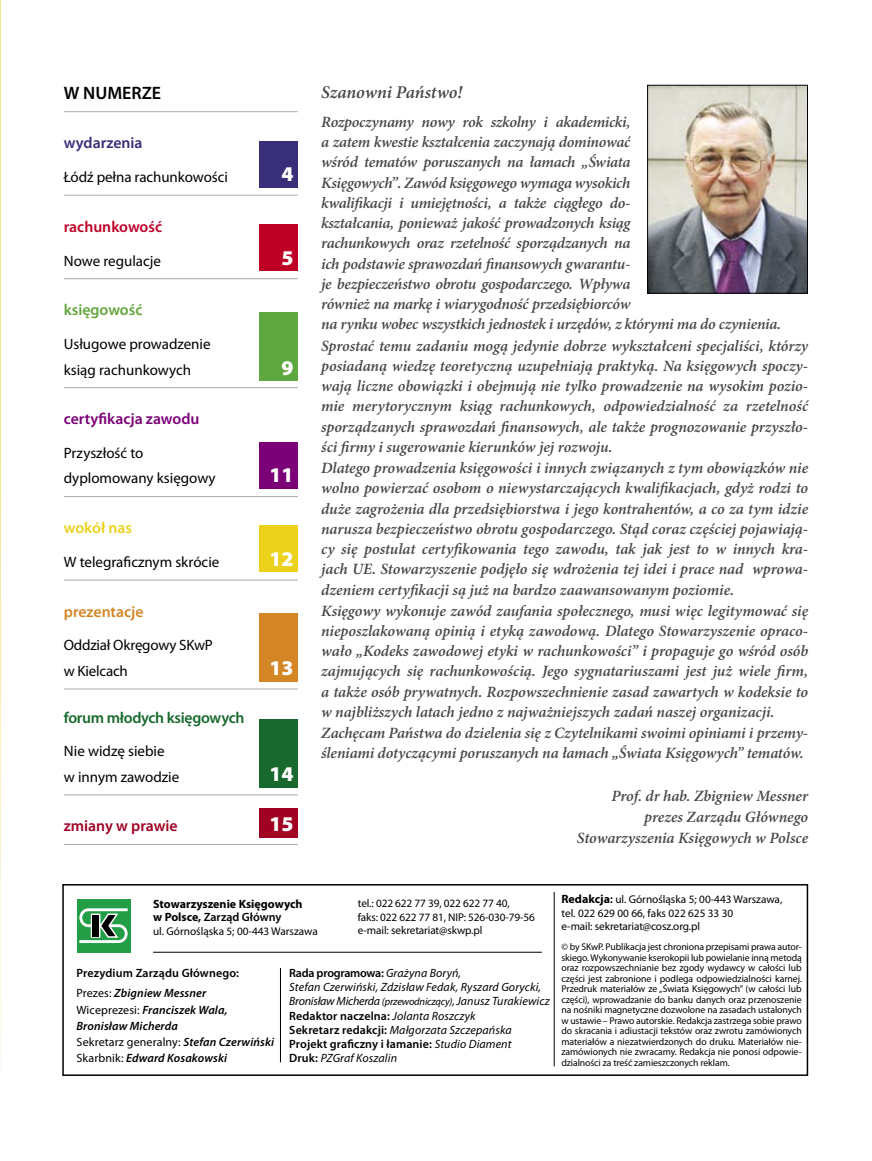
<style>
.page{position:relative;width:872px;height:1161px;background:#fff}
.page>*{position:absolute;margin:0;border:0;box-sizing:border-box;transform-origin:0 0}
.t1{font:900 21px "Myriad Pro";color:#fff}
.t2{font:italic 600 18px "Minion Pro";letter-spacing:-.005em;color:#484848}
.t3{font:600 18px "Myriad Pro";color:#000}
.t4{font:italic 600 15.75px/20.4px "Minion Pro";letter-spacing:-.005em;color:#484848}
.t5{font:600 15.75px "Myriad Pro";letter-spacing:-.02em;color:#18692e}
.t6{font:600 15.75px "Myriad Pro";color:#7b0078}
.t7{font:600 15.75px "Myriad Pro";color:#a00022}
.t8{font:600 15.75px "Myriad Pro";color:#be0027}
.t9{font:600 15.75px "Myriad Pro";color:#d48625}
.t10{font:600 15.75px "Myriad Pro";color:#392e7a}
.t11{font:600 15.75px "Myriad Pro";color:#63a63c}
.t12{font:600 15.75px "Myriad Pro";color:#ecd21c}
.t13{font:15px/25.3px "Myriad Pro";color:#000}
.t14{font:italic 12px/14.2px "Myriad Pro";letter-spacing:.01em;color:#000}
.t15{font:italic 600 12px/16.2px "Myriad Pro";letter-spacing:.01em;color:#000}
.t16{font:600 12px/20.4px "Myriad Pro";letter-spacing:.01em;color:#000}
.t17{font:700 12px/13.5px "Myriad Pro";color:#000}
.t18{font:11.25px/13.5px "Myriad Pro";letter-spacing:-.01em;color:#000}
.t19{font:9.75px/10.5px "Myriad Pro";letter-spacing:-.01em;color:#000;text-align:justify}
.s1{font-weight:600;font-style:normal}
.s2{font-size:10.5px}
.s3{font-weight:600}
.s4{font-weight:400}
.s5{font-style:italic}
.s6{font-weight:400;font-style:normal}
.s7{font-weight:700;font-size:12px}
.s8{font-weight:600;font-size:12px}
</style>
<div class="page">
<div style="left:62px;top:884px;width:746px;height:192px;border:2px solid #000"></div>
<div style="left:77px;top:899px;width:53px;height:53px;background:#239d46"></div>
<svg style="left:79px;top:908px;width:49px;height:35px"></svg>
<div style="left:92px;top:915px;width:7px;height:21px;background:#000"></div>
<hr style="left:280px;top:968px;width:1px;height:94px;background:#000">
<hr style="left:554px;top:892px;width:1px;height:174px;background:#000">
<hr style="left:64px;top:111px;width:234px;height:1px;background:#aaa">
<hr style="left:64px;top:195px;width:234px;height:1px;background:#aaa">
<hr style="left:64px;top:278px;width:234px;height:1px;background:#aaa">
<hr style="left:64px;top:387px;width:234px;height:1px;background:#aaa">
<hr style="left:64px;top:496px;width:234px;height:1px;background:#aaa">
<hr style="left:64px;top:580px;width:234px;height:1px;background:#aaa">
<hr style="left:64px;top:688px;width:234px;height:1px;background:#aaa">
<hr style="left:64px;top:794px;width:234px;height:1px;background:#aaa">
<hr style="left:64px;top:844px;width:234px;height:1px;background:#aaa">
<div style="left:259px;top:141px;width:39px;height:46px;background:#392e7a"></div>
<div style="left:259px;top:224px;width:39px;height:47px;background:#be0027"></div>
<div style="left:259px;top:313px;width:39px;height:68px;background:#5fa841"></div>
<div style="left:259px;top:442px;width:39px;height:47px;background:#7b0078"></div>
<div style="left:259px;top:525px;width:39px;height:47px;background:#ecd21c"></div>
<div style="left:259px;top:613px;width:39px;height:68px;background:#d48625"></div>
<div style="left:259px;top:719px;width:39px;height:68px;background:#18692e"></div>
<div style="left:259px;top:808px;width:39px;height:30px;background:#a00022"></div>
<hr style="left:153px;top:952px;width:389px;height:1px;background:#000">
<img style="left:649px;top:87px;width:156px;height:204px">
<div style="left:647px;top:85px;width:160px;height:208px;border:1px solid #000"></div>
<svg style="left:0;top:0;width:1px;height:1088px"></svg>
<p class="t3" style="left:64px;top:83px;width:99px">W NUMERZE</p>
<p class="t10" style="left:64px;top:134px;width:80px">wydarzenia</p>
<p class="t13" style="left:64px;top:165px;width:166px">Łódź pełna rachunkowości</p>
<h1 class="t1" style="left:281px;top:162px;width:14px">4</h1>
<p class="t8" style="left:64px;top:218px;width:100px">rachunkowość</p>
<p class="t13" style="left:64px;top:248px;width:99px">Nowe regulacje</p>
<h1 class="t1" style="left:281px;top:245px;width:14px">5</h1>
<p class="t11" style="left:64px;top:301px;width:80px">księgowość</p>
<p class="t13" style="left:64px;top:332px;width:148px">Usługowe prowadzenie ksiąg rachunkowych</p>
<h1 class="t1" style="left:281px;top:355px;width:14px">9</h1>
<p class="t6" style="left:64px;top:410px;width:137px">certyfikacja zawodu</p>
<p class="t13" style="left:64px;top:441px;width:153px">Przyszłość to dyplomowany księgowy</p>
<h1 class="t1" style="left:269px;top:463px;width:26px">11</h1>
<p class="t12" style="left:64px;top:519px;width:70px">wokół nas</p>
<p class="t13" style="left:64px;top:549px;width:157px">W telegraficznym skrócie</p>
<h1 class="t1" style="left:269px;top:547px;width:26px">12</h1>
<p class="t9" style="left:64px;top:602px;width:81px">prezentacje</p>
<p class="t13" style="left:64px;top:633px;width:150px">Oddział Okręgowy SKwP w Kielcach</p>
<h1 class="t1" style="left:269px;top:656px;width:26px">13</h1>
<p class="t5" style="left:64px;top:708px;width:182px">forum młodych księgowych</p>
<p class="t13" style="left:64px;top:739px;width:117px">Nie widzę siebie w innym zawodzie</p>
<h1 class="t1" style="left:269px;top:762px;width:26px">14</h1>
<p class="t7" style="left:64px;top:817px;width:115px">zmiany w prawie</p>
<h1 class="t1" style="left:269px;top:812px;width:26px">15</h1>
<p class="t2" style="left:321px;top:82px;width:143px">Szanowni Państwo!</p>
<p class="t4" style="left:321px;top:112px;width:488px">Rozpoczynamy nowy rok szkolny i akademicki,<br>a zatem kwestie kształcenia zaczynają dominować<br>wśród tematów poruszanych na łamach „Świata<br>Księgowych”. Zawód księgowego wymaga wysokich<br>kwalifikacji i umiejętności, a także ciągłego do-<br>kształcania, ponieważ jakość prowadzonych ksiąg<br>rachunkowych oraz rzetelność sporządzanych na<br>ich podstawie sprawozdań finansowych gwarantu-<br>je bezpieczeństwo obrotu gospodarczego. Wpływa<br>również na markę i wiarygodność przedsiębiorców<br>na rynku wobec wszystkich jednostek i urzędów, z którymi ma do czynienia.<br>Sprostać temu zadaniu mogą jedynie dobrze wykształceni specjaliści, którzy posiadaną wiedzę teoretyczną uzupełniają praktyką. Na księgowych spoczy&shy;wają liczne obowiązki i obejmują nie tylko prowadzenie na wysokim pozio&shy;mie merytorycznym ksiąg rachunkowych, odpowiedzialność za rzetelność sporządzanych sprawozdań finansowych, ale także prognozowanie przyszło&shy;ści firmy i sugerowanie kierunków jej rozwoju.<br>Dlatego prowadzenia księgowości i innych związanych z tym obowiązków nie wolno powierzać osobom o niewystarczających kwalifikacjach, gdyż rodzi to duże zagrożenia dla przedsiębiorstwa i jego kontrahentów, a co za tym idzie narusza bezpieczeństwo obrotu gospodarczego. Stąd coraz częściej pojawiają&shy;cy się postulat certyfikowania tego zawodu, tak jak jest to w innych kra&shy;jach UE. Stowarzyszenie podjęło się wdrożenia tej idei i prace nad wprowa&shy;dzeniem certyfikacji są już na bardzo zaawansowanym poziomie.<br>Księgowy wykonuje zawód zaufania społecznego, musi więc legitymować się nieposzlakowaną opinią i etyką zawodową. Dlatego Stowarzyszenie opraco&shy;wało „Kodeks zawodowej etyki w rachunkowości” i propaguje go wśród osób zajmujących się rachunkowością. Jego sygnatariuszami jest już wiele firm, a także osób prywatnych. Rozpowszechnienie zasad zawartych w kodeksie to w najbliższych latach jedno z najważniejszych zadań naszej organizacji.<br>Zachęcam Państwa do dzielenia się z Czytelnikami swoimi opiniami i przemy&shy;śleniami dotyczącymi poruszanych na łamach „Świata Księgowych” tematów.</p>
<p class="t4" style="left:577px;top:785px;width:233px;line-height:21.1px;text-align:right">Prof. dr hab. Zbigniew Messner prezes Zarządu Głównego<br>Stowarzyszenia Księgowych w Polsce</p>
<p class="t18" style="left:358px;top:897px;width:179px">tel.: 022 622 77 39, 022 622 77 40,<br>faks: 022 622 77 81, NIP: 526-030-79-56 e-mail: sekretariat@skwp.pl</p>
<p class="t14" style="left:289px;top:966px;width:262px"><span class="s1">Rada programowa:</span> Grażyna Boryń,<br>Stefan Czerwiński, Zdzisław Fedak, Ryszard Gorycki, Bronisław Micherda <span class="s2">(przewodniczący)</span>,Janusz Turakiewicz <span class="s1">Redaktor naczelna:</span> Jolanta Roszczyk<br><span class="s1">Sekretarz redakcji:</span> Małgorzata Szczepańska <span class="s1">Projekt graficzny i łamanie:</span> Studio Diament<br><span class="s1">Druk:</span> PZGraf Koszalin</p>
<p class="t17" style="left:153px;top:897px;width:151px">Stowarzyszenie Księgowych w Polsce, <span class="s3">Zarząd Główny</span></p>
<p class="t18" style="left:153px;top:924px;width:166px">ul. Górnośląska 5; 00-443 Warszawa</p>
<p class="t16" style="left:77px;top:963px;width:164px">Prezydium Zarządu Głównego:<br><span class="s4">Prezes:</span> <span class="s5">Zbigniew Messner</span></p>
<p class="t15" style="left:77px;top:1002px;width:199px"><span class="s6">Wiceprezesi:</span> Franciszek Wala,<br>Bronisław Micherda<br><span class="s6">Sekretarz generalny:</span> Stefan Czerwiński<br><span class="s6">Skarbnik:</span> Edward Kosakowski</p>
<p class="t18" style="left:561px;top:893px;width:222px"><span class="s7">Redakcja</span><span class="s8">:</span> ul. Górnośląska 5; 00-443 Warszawa, tel. 022 629 00 66, faks 022 625 33 30<br>e-mail: sekretariat@cosz.org.pl</p>
<p class="t19" style="left:561px;top:942px;width:242px">© by SKwP. Publikacja jest chroniona przepisami prawa autor&shy;skiego. Wykonywanie kserokopii lub powielanie inną metodą oraz rozpowszechnianie bez zgody wydawcy w całości lub części jest zabronione i podlega odpowiedzialności karnej.<br>Przedruk materiałów ze „Świata Księgowych” (w całości lub części), wprowadzanie do banku danych oraz przenoszenie na nośniki magnetyczne dozwolone na zasadach ustalonych w ustawie – Prawo autorskie. Redakcja zastrzega sobie prawo do skracania i adiustacji tekstów oraz zwrotu zamówionych materiałów a niezatwierdzonych do druku. Materiałów nie&shy;zamówionych nie zwracamy. Redakcja nie ponosi odpowie&shy;dzialności za treść zamieszczonych reklam.</p>
</div>
